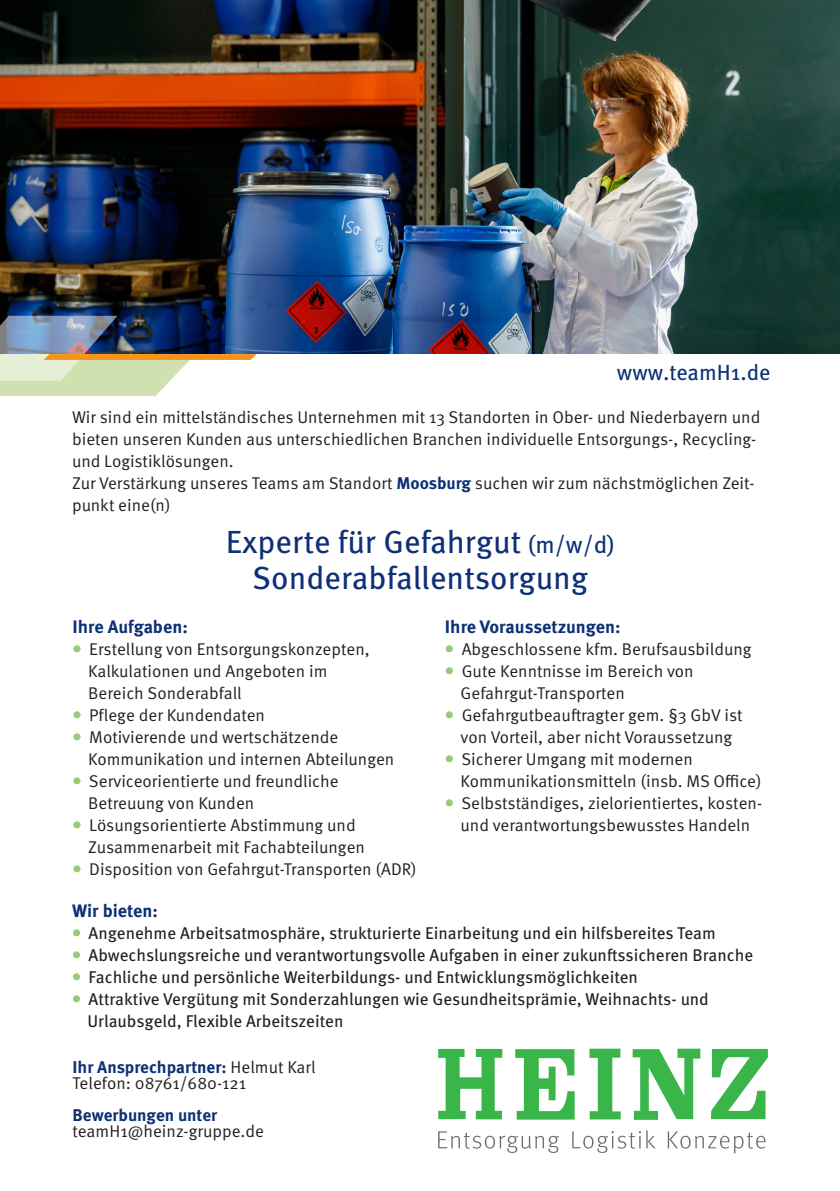
<style>
.page{position:relative;width:840px;height:1191px;background:#fff}
.page>*{position:absolute;margin:0;border:0;box-sizing:border-box;transform-origin:0 0}
.t1{font:32px "Meta Pro";color:#0d3076}
.t2{font:22px "Meta Pro";color:#0d3076}
.t3{font:700 18px "Meta Pro";color:#0d3076}
.t4{font:17px/22px "Meta Pro Norm";color:#231f20}
.t5{font:17px "Meta Pro";color:#231f20}
.t6{font:700 17px "Meta Pro";color:#0d3076}
.s1{font-family:"Meta Pro";font-weight:700;color:#0d3076}
.s2{font-size:24px}
.s3{color:#93cc77}
.s4{font-family:"Meta Pro Norm";color:#93cc77}
.s5{font-family:"Meta Pro Norm";font-weight:400;color:#231f20}
</style>
<div class="page">
<img style="left:0;top:0;width:839px;height:354px">
<svg style="left:438px;top:1049px;width:64px;height:70px"></svg>
<svg style="left:515px;top:1049px;width:59px;height:70px"></svg>
<svg style="left:589px;top:1048px;width:31px;height:71px"></svg>
<svg style="left:632px;top:1048px;width:68px;height:71px"></svg>
<svg style="left:710px;top:1049px;width:57px;height:70px"></svg>
<svg style="left:438px;top:1131px;width:121px;height:22px"></svg>
<svg style="left:572px;top:1130px;width:83px;height:23px"></svg>
<svg style="left:667px;top:1131px;width:98px;height:22px"></svg>
<svg style="left:0;top:316px;width:256px;height:80px;background:#97a2a1"></svg>
<p class="t2" style="left:616px;top:355px;width:155px">www.teamH1.de</p>
<p class="t4" style="left:72px;top:404px;width:689px">Wir sind ein mittelständisches Unternehmen mit 13 Standorten in Ober- und Niederbayern und bieten unseren Kunden aus unterschiedlichen Branchen individuelle Entsorgungs-, Recycling&shy;und Logistiklösungen.</p>
<p class="t4" style="left:72px;top:470px;width:683px">Zur Verstärkung unseres Teams am Standort <span class="s1">Moosburg</span> suchen wir zum nächstmöglichen Zeit&shy;punkt eine(n)</p>
<p class="t1" style="left:226px;top:517px;width:390px">Experte für Gefahrgut <span class="s2">(m/w/d)</span></p>
<p class="t1" style="left:252px;top:553px;width:337px">Sonderabfallentsorgung</p>
<p class="t3" style="left:444px;top:612px;width:177px">Ihre Voraussetzungen:</p>
<p class="t4" style="left:444px;top:637px;width:308px"><span class="s3">•</span> Abgeschlossene kfm. Berufsausbildung</p>
<p class="t4" style="left:444px;top:659px;width:250px"><span class="s3">•</span> Gute Kenntnisse im Bereich von</p>
<p class="t4" style="left:460px;top:681px;width:166px">Gefahrgut-Transporten</p>
<p class="t4" style="left:444px;top:703px;width:299px"><span class="s3">•</span> Gefahrgutbeauftragter gem. §3 GbV ist</p>
<p class="t4" style="left:460px;top:725px;width:273px">von Vorteil, aber nicht Voraussetzung</p>
<p class="t4" style="left:444px;top:747px;width:249px"><span class="s3">•</span> Sicherer Umgang mit modernen</p>
<p class="t4" style="left:460px;top:769px;width:302px">Kommunikationsmitteln (insb. MS Office)</p>
<p class="t4" style="left:444px;top:791px;width:318px"><span class="s3">•</span> Selbstständiges, zielorientiertes, kosten-</p>
<p class="t4" style="left:460px;top:813px;width:291px">und verantwortungsbewusstes Handeln</p>
<p class="t3" style="left:73px;top:612px;width:117px">Ihre Aufgaben:</p>
<p class="t4" style="left:73px;top:637px;width:298px"><span class="s3">•</span> Erstellung von Entsorgungskonzepten,</p>
<p class="t4" style="left:88px;top:659px;width:241px">Kalkulationen und Angeboten im</p>
<p class="t4" style="left:88px;top:681px;width:155px">Bereich Sonderabfall</p>
<p class="t4" style="left:73px;top:703px;width:194px"><span class="s3">•</span> Pflege der Kundendaten</p>
<p class="t4" style="left:73px;top:725px;width:267px"><span class="s3">•</span> Motivierende und wertschätzende</p>
<p class="t4" style="left:88px;top:747px;width:307px">Kommunikation und internen Abteilungen</p>
<p class="t4" style="left:73px;top:769px;width:267px"><span class="s3">•</span> Serviceorientierte und freundliche</p>
<p class="t4" style="left:88px;top:791px;width:167px">Betreuung von Kunden</p>
<p class="t4" style="left:73px;top:813px;width:284px"><span class="s3">•</span> Lösungsorientierte Abstimmung und</p>
<p class="t4" style="left:88px;top:835px;width:278px">Zusammenarbeit mit Fachabteilungen</p>
<p class="t4" style="left:73px;top:857px;width:345px"><span class="s3">•</span> Disposition von Gefahrgut-Transporten (ADR)</p>
<p class="t3" style="left:72px;top:896px;width:87px">Wir bieten:</p>
<p class="t5" style="left:72px;top:920px;width:645px"><span class="s4">•</span> Angenehme Arbeitsatmosphäre, strukturierte Einarbeitung und ein hilfsbereites Team</p>
<p class="t5" style="left:72px;top:942px;width:682px"><span class="s4">•</span> Abwechslungsreiche und verantwortungsvolle Aufgaben in einer zukunftssicheren Branche</p>
<p class="t5" style="left:72px;top:964px;width:567px"><span class="s4">•</span> Fachliche und persönliche Weiterbildungs- und Entwicklungsmöglichkeiten</p>
<p class="t5" style="left:72px;top:986px;width:638px"><span class="s4">•</span> Attraktive Vergütung mit Sonderzahlungen wie Gesundheitsprämie, Weihnachts- und</p>
<p class="t5" style="left:87px;top:1008px;width:257px">Urlaubsgeld, Flexible Arbeitszeiten</p>
<p class="t6" style="left:73px;top:1053px;width:244px">Ihr Ansprechpartner: <span class="s5">Helmut Karl</span></p>
<p class="t4" style="left:73px;top:1071px;width:175px">Telefon: 08761/680-121</p>
<p class="t4" style="left:73px;top:1106px;width:193px;line-height:16px"><span class="s1">Bewerbungen unter </span>teamH1@heinz-gruppe.de</p>
</div>
